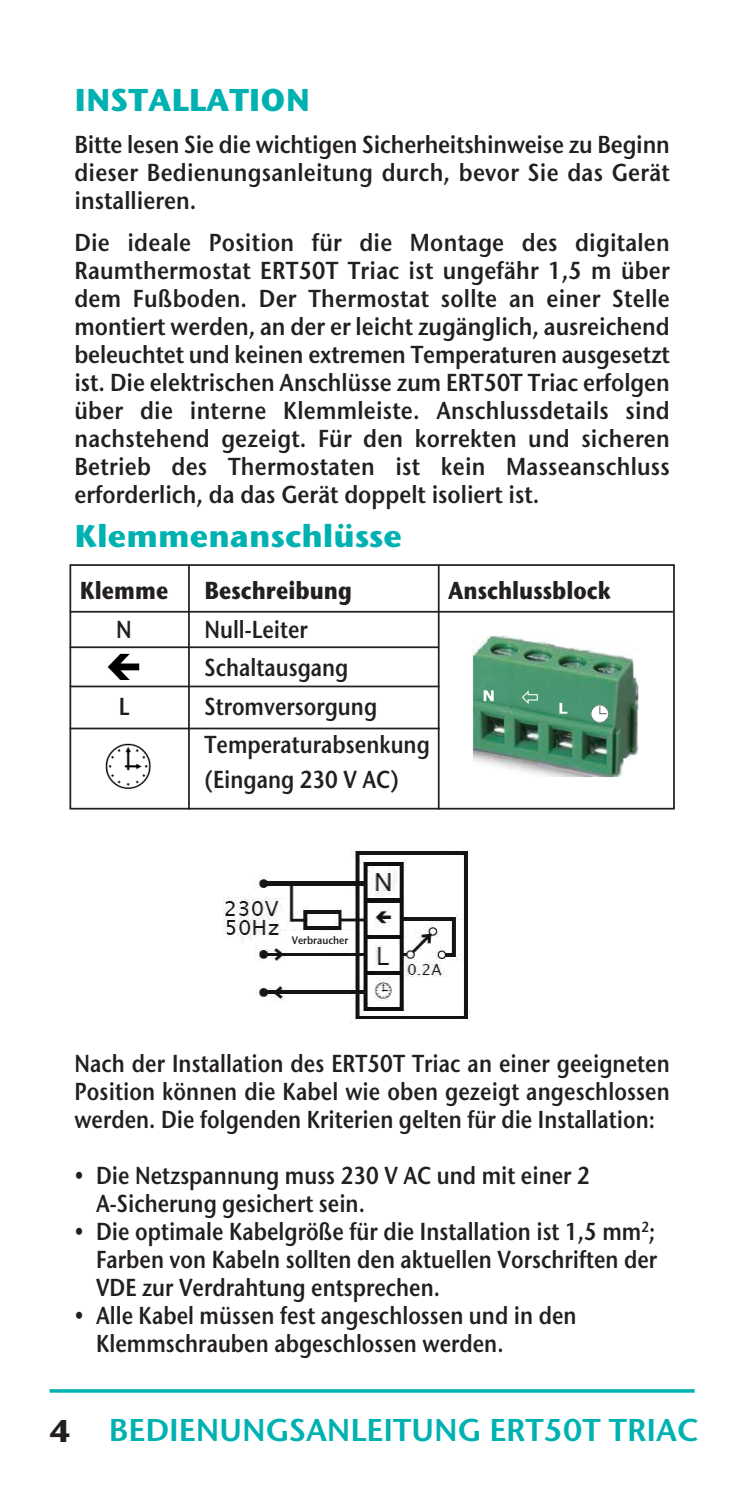
<style>
.page{position:relative;width:743px;height:1487px;background:#fff}
.page>*{position:absolute;margin:0;border:0;box-sizing:border-box;transform-origin:0 0}
.t1{font:31.5px "Stone Sans Sem ITCTT Semi";color:#00b1b2}
.t2{font:700 31.5px "Stone Sans ITC";color:#00b1b2}
.t3{font:24.5px/28px "Stone Sans Sem ITCTT Semi";color:#231f20;text-align:justify;scale:.89 1}
.t4{font:24.5px/28px "Stone Sans Sem ITCTT Semi";color:#231f20;scale:.85 1}
.t5{font:700 24.5px "Stone Sans ITC";color:#231f20;scale:.85 1}
.t6{font:10.85px "Stone Sans Sem ITCTT Semi";color:#231f20;scale:.89 1}
.s1{font-family:"Stone Sans ITC";font-weight:700;color:#231f20}
</style>
<div class="page">
<div style="left:69px;top:564px;width:606px;height:245px;border:2px solid #231f20"></div>
<hr style="left:188px;top:565px;width:2px;height:244px;background:#231f20">
<hr style="left:70px;top:646px;width:369px;height:2px;background:#231f20">
<hr style="left:70px;top:611px;width:603px;height:2px;background:#231f20">
<hr style="left:70px;top:685px;width:369px;height:2px;background:#231f20">
<hr style="left:70px;top:728px;width:370px;height:1px;background:#231f20">
<hr style="left:438px;top:565px;width:1px;height:244px;background:#231f20">
<img style="left:472px;top:635px;width:167px;height:142px">
<img style="left:223px;top:849px;width:248px;height:174px">
<img style="left:107px;top:653px;width:33px;height:27px">
<img style="left:105px;top:743px;width:46px;height:46px">
<hr style="left:50px;top:1389px;width:644px;height:3px;background:#00b1b2">
<p class="t2" style="left:74px;top:72px;width:237px">INSTALLATION</p>
<p class="t3" style="left:74px;top:128px;width:670px">Bitte lesen Sie die wichtigen Sicherheitshinweise zu Beginn dieser Bedienungsanleitung durch, bevor Sie das Gerät installieren.</p>
<p class="t3" style="left:74px;top:226px;width:670px">Die ideale Position für die Montage des digitalen Raumthermostat ERT50T Triac ist ungefähr 1,5 m über dem Fußboden. Der Thermostat sollte an einer Stelle montiert werden, an der er leicht zugänglich, ausreichend beleuchtet und keinen extremen Temperaturen ausgesetzt ist. Die elektrischen Anschlus̈se zum ERT50T Triac erfolgen über die interne Klemmleiste. Anschlussdetails sind nachstehend gezeigt. Für den korrekten und sicheren Betrieb des Thermostaten ist kein Masseanschluss erforderlich, da das Gerät doppelt isoliert ist.</p>
<p class="t2" style="left:74px;top:508px;width:329px">Klemmenanschlüsse</p>
<p class="t5" style="left:80px;top:569px;width:106px">Klemme</p>
<p class="t5" style="left:204px;top:569px;width:175px">Beschreibung</p>
<p class="t5" style="left:448px;top:569px;width:193px">Anschlussblock</p>
<p class="t4" style="left:116px;top:613px;width:20px">N</p>
<p class="t4" style="left:204px;top:608px;width:171px;line-height:38.5px">Null-Leiter<br>Schaltausgang</p>
<p class="t4" style="left:119px;top:690px;width:14px">L</p>
<p class="t4" style="left:204px;top:685px;width:267px;line-height:38.5px">Stromversorgung<br>Temperaturabsenkung</p>
<p class="t4" style="left:204px;top:764px;width:230px">(Eingang 230 V AC)</p>
<p class="t6" style="left:292px;top:931px;width:65px">Verbraucher</p>
<p class="t4" style="left:74px;top:1047px;width:702px;text-align:justify">Nach der Installation des ERT50T Triac an einer geeigneten Position können die Kabel wie oben gezeigt angeschlossen werden. Die folgenden Kriterien gelten für die Installation:</p>
<p class="t4" style="left:96px;top:1159px;width:582px;text-indent:-22px">• Die Netzspannung muss 230 V AC und mit einer 2<br>A-Sicherung gesichert sein.</p>
<p class="t4" style="left:96px;top:1215px;width:662px;text-align:justify;text-indent:-22px">• Die optimale Kabelgröße für die Installation ist 1,5 mm<sup>2</sup>; Farben von Kabeln sollten den aktuellen Vorschriften der VDE zur Verdrahtung entsprechen.</p>
<p class="t4" style="left:96px;top:1299px;width:567px;text-indent:-22px">• Alle Kabel müssen fest angeschlossen und in den<br>Klemmschrauben abgeschlossen werden.</p>
<p class="t1" style="left:50px;top:1404px;width:650px"><span class="s1">4</span> BEDIENUNGSANLEITUNG ERT50T TRIAC</p>
</div>
